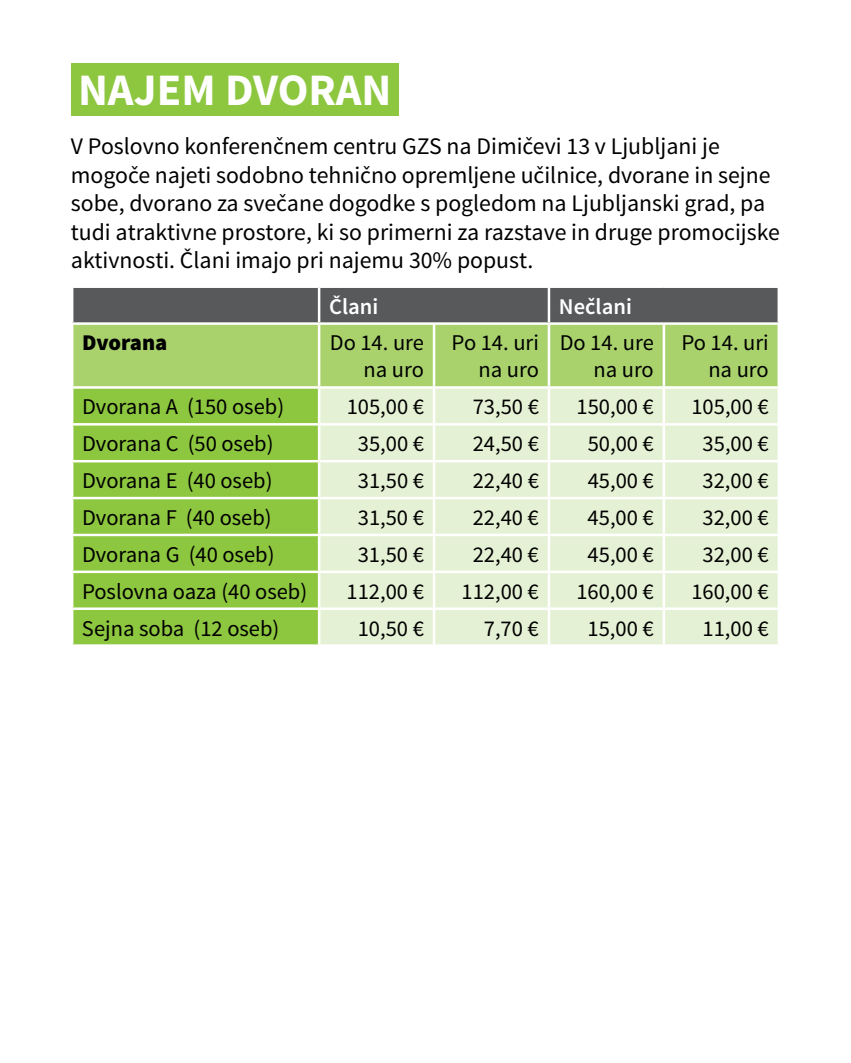
<style>
.page{position:relative;width:851px;height:1063px;background:#fff}
.page>*{position:absolute;margin:0;border:0;box-sizing:border-box;transform-origin:0 0}
.t1{font:700 45px "Source Sans Pro";color:#fff}
.t2{font:23.75px/28.5px "Source Sans Pro";color:#000}
.t3{font:22.5px/27px "Source Sans Pro";color:#000;text-align:right}
.t4{font:600 22.5px "Source Sans Pro";color:#fff}
.t5{font:900 22.5px "Source Sans Pro";color:#000}
</style>
<div class="page">
<div style="left:71px;top:64px;width:327px;height:52px;background:#8dc63f"></div>
<div style="left:72px;top:287px;width:247px;height:37px;background:#58595b"></div>
<div style="left:320px;top:288px;width:457px;height:34px;background:#58595b"></div>
<div style="left:73px;top:325px;width:704px;height:61px;background:#a9d26d"></div>
<div style="left:73px;top:389px;width:245px;height:255px;background:#8dc63f"></div>
<div style="left:320px;top:389px;width:457px;height:255px;background:#e5f1d4"></div>
<hr style="left:71px;top:322px;width:248px;height:3px;background:#fff">
<hr style="left:432px;top:325px;width:3px;height:61px;background:#fff">
<hr style="left:662px;top:325px;width:3px;height:61px;background:#fff">
<hr style="left:432px;top:389px;width:3px;height:34px;background:#fff">
<hr style="left:547px;top:389px;width:3px;height:34px;background:#fff">
<hr style="left:71px;top:423px;width:248px;height:3px;background:#fff">
<hr style="left:319px;top:423px;width:115px;height:3px;background:#fff">
<hr style="left:434px;top:423px;width:115px;height:3px;background:#fff">
<hr style="left:432px;top:426px;width:3px;height:34px;background:#fff">
<hr style="left:549px;top:423px;width:114px;height:3px;background:#fff">
<hr style="left:547px;top:426px;width:3px;height:34px;background:#fff">
<hr style="left:663px;top:423px;width:117px;height:3px;background:#fff">
<hr style="left:71px;top:460px;width:248px;height:2px;background:#fff">
<hr style="left:319px;top:460px;width:115px;height:2px;background:#fff">
<hr style="left:434px;top:460px;width:115px;height:2px;background:#fff">
<hr style="left:432px;top:462px;width:3px;height:35px;background:#fff">
<hr style="left:549px;top:460px;width:114px;height:2px;background:#fff">
<hr style="left:547px;top:462px;width:3px;height:35px;background:#fff">
<hr style="left:663px;top:460px;width:117px;height:2px;background:#fff">
<hr style="left:71px;top:497px;width:248px;height:2px;background:#fff">
<hr style="left:319px;top:497px;width:115px;height:2px;background:#fff">
<hr style="left:434px;top:497px;width:115px;height:2px;background:#fff">
<hr style="left:432px;top:499px;width:3px;height:35px;background:#fff">
<hr style="left:549px;top:497px;width:114px;height:2px;background:#fff">
<hr style="left:547px;top:499px;width:3px;height:35px;background:#fff">
<hr style="left:663px;top:497px;width:117px;height:2px;background:#fff">
<hr style="left:71px;top:534px;width:248px;height:2px;background:#fff">
<hr style="left:319px;top:534px;width:115px;height:2px;background:#fff">
<hr style="left:434px;top:534px;width:115px;height:2px;background:#fff">
<hr style="left:432px;top:536px;width:3px;height:35px;background:#fff">
<hr style="left:549px;top:534px;width:114px;height:2px;background:#fff">
<hr style="left:547px;top:536px;width:3px;height:35px;background:#fff">
<hr style="left:663px;top:534px;width:117px;height:2px;background:#fff">
<hr style="left:71px;top:571px;width:248px;height:2px;background:#fff">
<hr style="left:319px;top:571px;width:115px;height:2px;background:#fff">
<hr style="left:434px;top:571px;width:115px;height:2px;background:#fff">
<hr style="left:432px;top:573px;width:3px;height:34px;background:#fff">
<hr style="left:549px;top:571px;width:114px;height:2px;background:#fff">
<hr style="left:547px;top:573px;width:3px;height:34px;background:#fff">
<hr style="left:663px;top:571px;width:117px;height:2px;background:#fff">
<hr style="left:71px;top:607px;width:248px;height:3px;background:#fff">
<hr style="left:319px;top:607px;width:115px;height:3px;background:#fff">
<hr style="left:434px;top:607px;width:115px;height:3px;background:#fff">
<hr style="left:432px;top:610px;width:3px;height:34px;background:#fff">
<hr style="left:549px;top:607px;width:114px;height:3px;background:#fff">
<hr style="left:547px;top:610px;width:3px;height:34px;background:#fff">
<hr style="left:663px;top:607px;width:117px;height:3px;background:#fff">
<hr style="left:662px;top:389px;width:3px;height:34px;background:#fff">
<hr style="left:662px;top:426px;width:3px;height:34px;background:#fff">
<hr style="left:662px;top:462px;width:3px;height:35px;background:#fff">
<hr style="left:662px;top:499px;width:3px;height:35px;background:#fff">
<hr style="left:662px;top:536px;width:3px;height:35px;background:#fff">
<hr style="left:662px;top:573px;width:3px;height:34px;background:#fff">
<hr style="left:662px;top:610px;width:3px;height:34px;background:#fff">
<hr style="left:71px;top:285px;width:248px;height:3px;background:#fff">
<hr style="left:71px;top:288px;width:2px;height:34px;background:#fff">
<hr style="left:318px;top:288px;width:2px;height:34px;background:#fff">
<hr style="left:547px;top:288px;width:3px;height:34px;background:#fff">
<hr style="left:318px;top:325px;width:2px;height:61px;background:#fff">
<hr style="left:547px;top:325px;width:3px;height:61px;background:#fff">
<h1 class="t1" style="left:78px;top:61px;width:315px">NAJEM DVORAN</h1>
<p class="t2" style="left:71px;top:133px;width:710px">V Poslovno konferenčnem centru GZS na Dimičevi 13 v Ljubljani je mogoče najeti sodobno tehnično opremljene učilnice, dvorane in sejne sobe, dvorano za svečane dogodke s pogledom na Ljubljanski grad, pa tudi atraktivne prostore, ki so primerni za razstave in druge promocijske aktivnosti. Člani imajo pri najemu 30% popust.</p>
<p class="t4" style="left:329px;top:292px;width:51px">Člani</p>
<p class="t4" style="left:559px;top:292px;width:74px">Nečlani</p>
<p class="t5" style="left:82px;top:328px;width:87px">Dvorana</p>
<p class="t3" style="left:330px;top:330px;width:96px">Do 14. ure na uro</p>
<p class="t3" style="left:451px;top:330px;width:89px">Po 14. uri na uro</p>
<p class="t3" style="left:559px;top:330px;width:96px">Do 14. ure na uro</p>
<p class="t3" style="left:681px;top:330px;width:89px">Po 14. uri na uro</p>
<p class="t3" style="left:82px;top:394px;width:203px">Dvorana A (150 oseb)</p>
<p class="t3" style="left:346px;top:394px;width:79px">105,00 €</p>
<p class="t3" style="left:472px;top:394px;width:68px">73,50 €</p>
<p class="t3" style="left:576px;top:394px;width:79px">150,00 €</p>
<p class="t3" style="left:691px;top:394px;width:79px">105,00 €</p>
<p class="t3" style="left:82px;top:431px;width:193px">Dvorana C (50 oseb)</p>
<p class="t3" style="left:358px;top:431px;width:68px">35,00 €</p>
<p class="t3" style="left:472px;top:431px;width:68px">24,50 €</p>
<p class="t3" style="left:587px;top:431px;width:68px">50,00 €</p>
<p class="t3" style="left:702px;top:431px;width:68px">35,00 €</p>
<p class="t3" style="left:82px;top:468px;width:192px">Dvorana E (40 oseb)</p>
<p class="t3" style="left:358px;top:468px;width:68px">31,50 €</p>
<p class="t3" style="left:472px;top:468px;width:68px">22,40 €</p>
<p class="t3" style="left:587px;top:468px;width:68px">45,00 €</p>
<p class="t3" style="left:702px;top:468px;width:68px">32,00 €</p>
<p class="t3" style="left:82px;top:504px;width:191px">Dvorana F (40 oseb)</p>
<p class="t3" style="left:358px;top:504px;width:68px">31,50 €</p>
<p class="t3" style="left:472px;top:504px;width:68px">22,40 €</p>
<p class="t3" style="left:587px;top:504px;width:68px">45,00 €</p>
<p class="t3" style="left:702px;top:504px;width:68px">32,00 €</p>
<p class="t3" style="left:82px;top:541px;width:194px">Dvorana G (40 oseb)</p>
<p class="t3" style="left:358px;top:541px;width:68px">31,50 €</p>
<p class="t3" style="left:472px;top:541px;width:68px">22,40 €</p>
<p class="t3" style="left:587px;top:541px;width:68px">45,00 €</p>
<p class="t3" style="left:702px;top:541px;width:68px">32,00 €</p>
<p class="t3" style="left:82px;top:578px;width:227px">Poslovna oaza (40 oseb)</p>
<p class="t3" style="left:346px;top:578px;width:79px">112,00 €</p>
<p class="t3" style="left:461px;top:578px;width:79px">112,00 €</p>
<p class="t3" style="left:576px;top:578px;width:79px">160,00 €</p>
<p class="t3" style="left:691px;top:578px;width:79px">160,00 €</p>
<p class="t3" style="left:82px;top:615px;width:199px">Sejna soba (12 oseb)</p>
<p class="t3" style="left:357px;top:615px;width:68px">10,50 €</p>
<p class="t3" style="left:484px;top:615px;width:56px">7,70 €</p>
<p class="t3" style="left:587px;top:615px;width:68px">15,00 €</p>
<p class="t3" style="left:702px;top:615px;width:68px">11,00 €</p>
</div>
